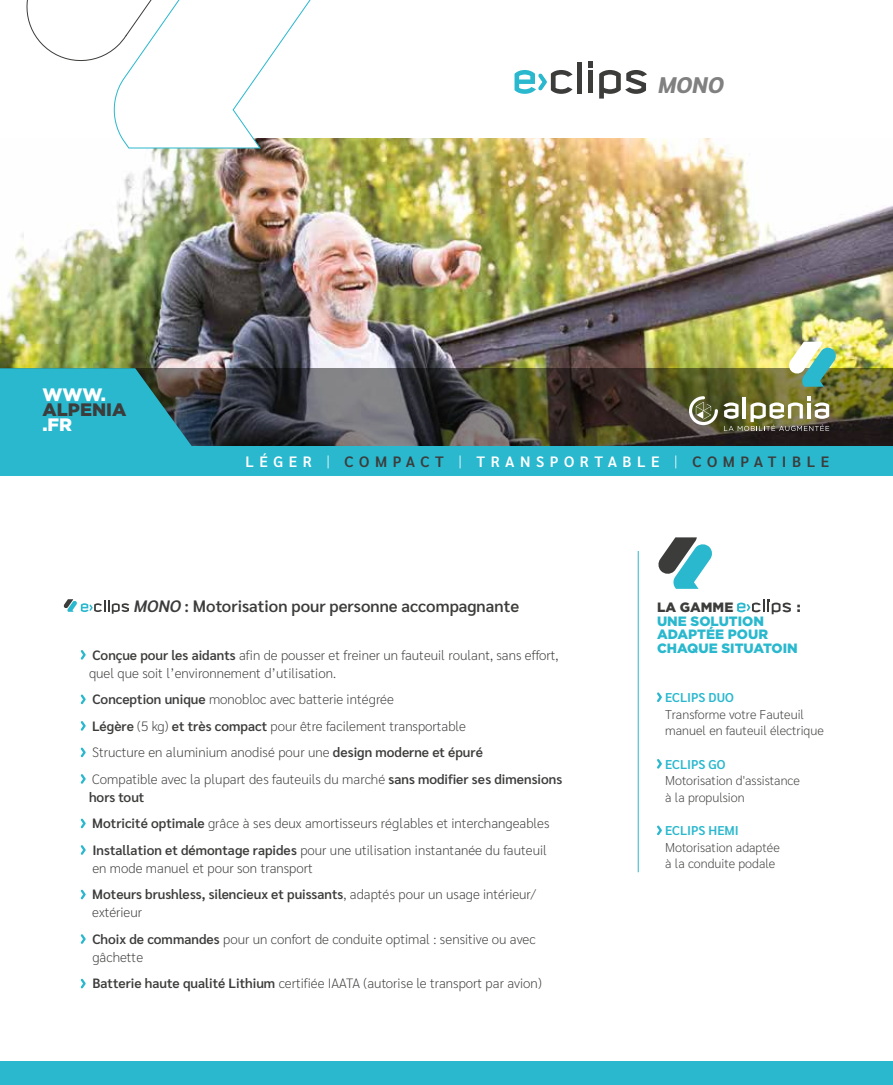
<style>
.page{position:relative;width:893px;height:1085px;background:#fff}
.page>*{position:absolute;margin:0;border:0;box-sizing:border-box;transform-origin:0 0}
.t1{font:italic 800 22.5px "Sarabun";color:#818080}
.t2{font:900 18px "Gotham HTF";color:#fff}
.t3{font:900 18px "Gotham HTF";color:#3c3c3b}
.t4{font:600 16.5px "Sarabun";color:#3c3c3b}
.t5{font:600 15px "Sarabun";letter-spacing:.37em;color:#fff}
.t6{font:200 13.5px/26.5px "Sarabun";color:#3c3c3b}
.t7{font:900 13.5px/13.5px "Gotham HTF";color:#29b8ce}
.t8{font:900 13.5px "Gotham HTF";color:#3c3c3b}
.t9{font:200 12.75px/16.5px "Sarabun";color:#3c3c3b}
.t10{font:600 12.75px "Sarabun";color:#29b8ce}
.s1{font-weight:200}
.s2{color:#3c3c3b}
.s3{font-style:italic}
.s4{font-weight:600}
</style>
<div class="page">
<img style="left:0;top:138px;width:893px;height:230px">
<svg style="left:22px;top:0;width:321px;height:149px"></svg>
<svg style="left:192px;top:368px;width:701px;height:78px;background:#474538"></svg>
<div style="left:0;top:446px;width:893px;height:29px;background:#29b8ce"></div>
<div style="left:0;top:1061px;width:893px;height:23px;background:#29b8ce"></div>
<svg style="left:0;top:368px;width:192px;height:78px;background:#2da7b9"></svg>
<img style="left:689px;top:396px;width:140px;height:35px">
<svg style="left:788px;top:341px;width:48px;height:45px"></svg>
<svg style="left:64px;top:599px;width:65px;height:14px"></svg>
<svg style="left:81px;top:650px;width:5px;height:9px"></svg>
<svg style="left:81px;top:694px;width:5px;height:10px"></svg>
<svg style="left:81px;top:721px;width:5px;height:9px"></svg>
<svg style="left:81px;top:747px;width:5px;height:10px"></svg>
<svg style="left:81px;top:774px;width:5px;height:9px"></svg>
<svg style="left:81px;top:818px;width:5px;height:10px"></svg>
<svg style="left:81px;top:845px;width:5px;height:9px"></svg>
<svg style="left:81px;top:889px;width:5px;height:10px"></svg>
<svg style="left:81px;top:934px;width:5px;height:9px"></svg>
<svg style="left:81px;top:978px;width:5px;height:10px"></svg>
<svg style="left:657px;top:692px;width:5px;height:10px"></svg>
<svg style="left:657px;top:759px;width:5px;height:9px"></svg>
<svg style="left:657px;top:825px;width:5px;height:10px"></svg>
<svg style="left:737px;top:599px;width:54px;height:15px"></svg>
<svg style="left:658px;top:537px;width:54px;height:51px"></svg>
<hr style="left:638px;top:551px;width:1px;height:321px;background:#29b8ce">
<div style="left:577px;top:62px;width:5px;height:31px;background:#3c3c3b"></div>
<div style="left:588px;top:70px;width:5px;height:23px;background:#3c3c3b"></div>
<svg style="left:588px;top:62px;width:5px;height:6px"></svg>
<svg style="left:599px;top:70px;width:48px;height:29px"></svg>
<svg style="left:514px;top:70px;width:59px;height:24px"></svg>
<h2 class="t2" style="left:43px;top:384px;width:65px">WWW.</h2>
<h2 class="t3" style="left:43px;top:399px;width:85px">ALPENIA</h2>
<h2 class="t2" style="left:43px;top:414px;width:31px">.FR</h2>
<h1 class="t1" style="left:657px;top:72px;width:75px">MONO</h1>
<p class="t5" style="left:246px;top:453px;width:585px">LÉGER <span class="s1">|</span> <span class="s2">COMPACT</span> <span class="s1">|</span> TRANSPORTABLE <span class="s1">|</span> <span class="s2">COMPATIBLE</span></p>
<p class="t4" style="left:133px;top:596px;width:387px"><span class="s3">MONO</span> : Motorisation pour personne accompagnante</p>
<p class="t6" style="left:89px;top:646px;width:471px;line-height:18px"><span class="s4">Conçue pour les aidants</span> afin de pousser et freiner un fauteuil roulant, sans effort, quel que soit l’environnement d’utilisation.</p>
<p class="t6" style="left:92px;top:686px;width:471px"><span class="s4">Conception unique</span> monobloc avec batterie intégrée<br><span class="s4">Légère</span> (5 kg) <span class="s4">et très compact</span> pour être facilement transportable<br>Structure en aluminium anodisé pour une <span class="s4">design moderne et épuré<br></span>Compatible avec la plupart des fauteuils du marché <span class="s4">sans modifier ses dimensions</span></p>
<p class="t6" style="left:89px;top:783px;width:462px"><span class="s4">hors tout<br>Motricité optimale</span> grâce à ses deux amortisseurs réglables et interchangeables<br><span class="s4">Installation et démontage rapides</span> pour une utilisation instantanée du fauteuil</p>
<p class="t6" style="left:92px;top:854px;width:445px">en mode manuel et pour son transport<br><span class="s4">Moteurs brushless, silencieux et puissants</span>, adaptés pour un usage intérieur/</p>
<p class="t6" style="left:92px;top:899px;width:445px">extérieur<br><span class="s4">Choix de commandes</span> pour un confort de conduite optimal : sensitive ou avec</p>
<p class="t6" style="left:92px;top:943px;width:451px">gâchette<br><span class="s4">Batterie haute qualité Lithium</span> certifiée IAATA (autorise le transport par avion)</p>
<p class="t8" style="left:657px;top:599px;width:78px">LA GAMME</p>
<p class="t8" style="left:797px;top:599px;width:5px">:</p>
<p class="t7" style="left:657px;top:613px;width:142px">UNE SOLUTION<br>ADAPTÉE POUR<br>CHAQUE SITUATOIN</p>
<p class="t10" style="left:665px;top:690px;width:70px">ECLIPS DUO</p>
<p class="t9" style="left:665px;top:705px;width:160px">Transforme votre Fauteuil manuel en fauteuil électrique</p>
<p class="t10" style="left:665px;top:756px;width:62px">ECLIPS GO</p>
<p class="t9" style="left:665px;top:772px;width:136px">Motorisation d'assistance à la propulsion</p>
<p class="t10" style="left:665px;top:823px;width:75px">ECLIPS HEMI</p>
<p class="t9" style="left:665px;top:838px;width:116px">Motorisation adaptée à la conduite podale</p>
</div>
